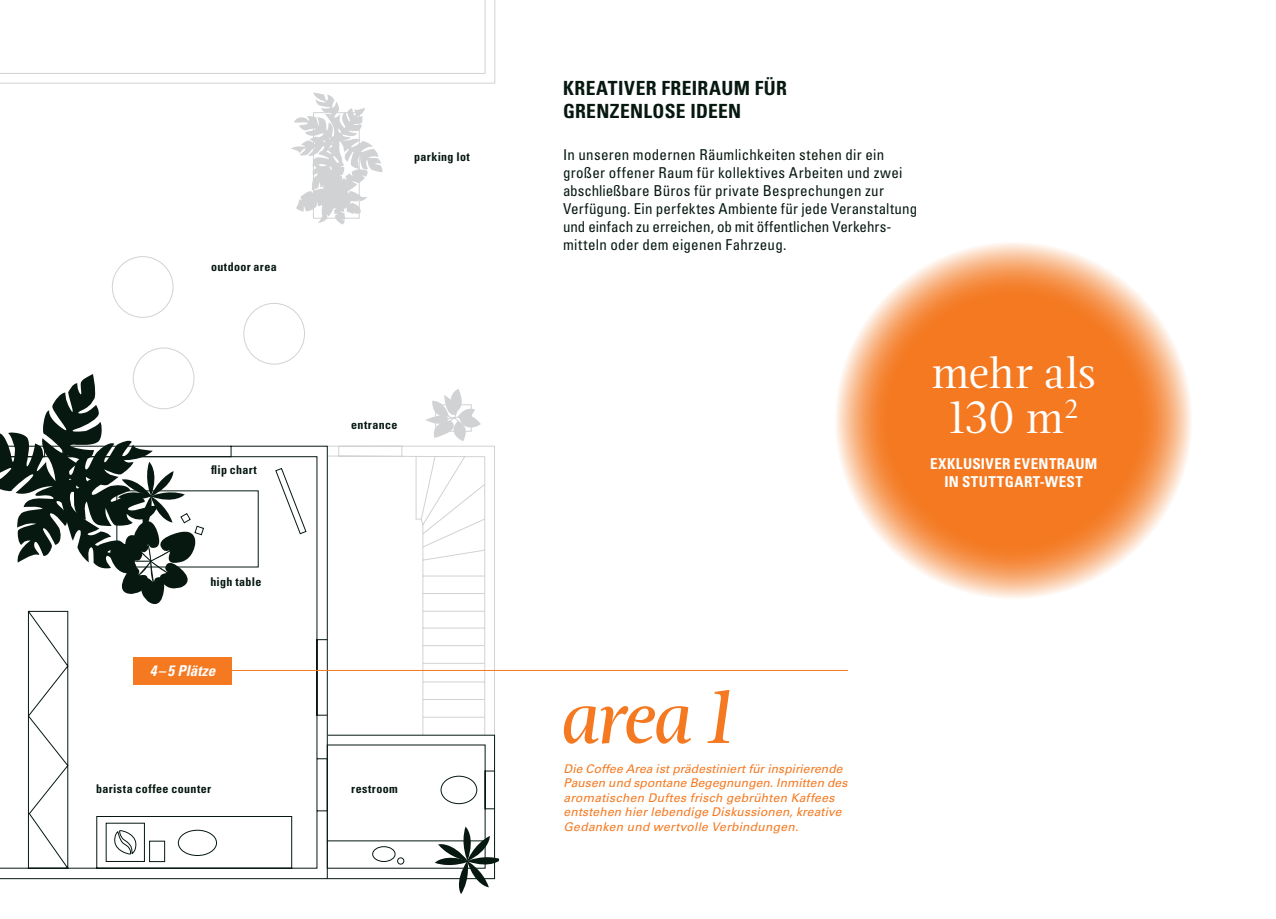
<style>
.page{position:relative;width:1276px;height:919px;background:#fff}
.page>*{position:absolute;margin:0;border:0;box-sizing:border-box;transform-origin:0 0}
.t1{font:italic 500 75px "Magneta";color:#f47921}
.t2{font:45px/45px "Magneta";letter-spacing:-.015em;color:#fff;text-align:center}
.t3{font:700 condensed 19.5px/23.4px "Univers LT Std";letter-spacing:.015em;color:#061810}
.t4{font:condensed 15px/18px "Univers LT Std";letter-spacing:.015em;color:#061810}
.t5{font:700 condensed 15px/18px "Univers LT Std";letter-spacing:.03em;color:#fff;text-align:center}
.t6{font:italic 700 condensed 15px "Univers LT Std";letter-spacing:.005em;color:#fff}
.t7{font:italic 12px/14.4px "Univers LT Std";letter-spacing:.015em;color:#f47921}
.t8{font:700 condensed 12px "Univers LT Std";letter-spacing:.025em;color:#061810}
</style>
<div class="page">
<svg style="left:326px;top:744px;width:173px;height:150px"></svg>
<svg style="left:328px;top:445px;width:167px;height:289px"></svg>
<div style="left:327px;top:734px;width:168px;height:145px;border:1px solid #061810"></div>
<svg style="left:434px;top:432px;width:32px;height:9px"></svg>
<svg style="left:0;top:0;width:496px;height:432px"></svg>
<svg style="left:0;top:82px;width:328px;height:797px"></svg>
<svg style="left:0;top:141px;width:166px;height:721px"></svg>
<svg style="left:0;top:256px;width:305px;height:355px"></svg>
<svg style="left:291px;top:93px;width:92px;height:131px"></svg>
<hr style="left:206px;top:670px;width:642px;height:1px;background:#f47921">
<div style="left:133px;top:657px;width:98px;height:27px;background:#f47921"></div>
<svg style="left:835px;top:241px;width:357px;height:358px;background:#f6944e"></svg>
<p class="t8" style="left:211px;top:259px;width:67px">outdoor area</p>
<p class="t8" style="left:211px;top:463px;width:47px">flip chart</p>
<p class="t8" style="left:210px;top:574px;width:53px">high table</p>
<p class="t6" style="left:150px;top:661px;width:67px">4 – 5 Plätze</p>
<p class="t8" style="left:96px;top:781px;width:116px">barista coffee counter</p>
<p class="t8" style="left:414px;top:149px;width:57px">parking lot</p>
<p class="t8" style="left:351px;top:417px;width:48px">entrance</p>
<p class="t8" style="left:351px;top:781px;width:48px">restroom</p>
<h3 class="t3" style="left:563px;top:76px;width:225px">KREATIVER FREIRAUM FÜR<br>GRENZENLOSE IDEEN</h3>
<p class="t4" style="left:563px;top:145px;width:356px">In unseren modernen Räumlichkeiten stehen dir ein großer offener Raum für kollektives Arbeiten und zwei abschließbare Büros für private Besprechungen zur Verfügung. Ein perfektes Ambiente für jede Veranstaltung und einfach zu erreichen, ob mit öffentlichen Verkehrs&shy;mitteln oder dem eigenen Fahrzeug.</p>
<h2 class="t2" style="left:931px;top:349px;width:166px">mehr als<br>130 m<sup>2</sup></h2>
<p class="t5" style="left:930px;top:455px;width:169px">EXKLUSIVER EVENTRAUM<br>IN STUTTGART-WEST</p>
<h1 class="t1" style="left:558px;top:665px;width:175px">area 1</h1>
<p class="t7" style="left:563px;top:761px;width:285px">Die Coffee Area ist prädestiniert für inspirierende Pausen und spontane Begegnungen. Inmitten des aromatischen Duftes frisch gebrühten Kaffees entstehen hier lebendige Diskussionen, kreative Gedanken und wertvolle Verbindungen.</p>
</div>
